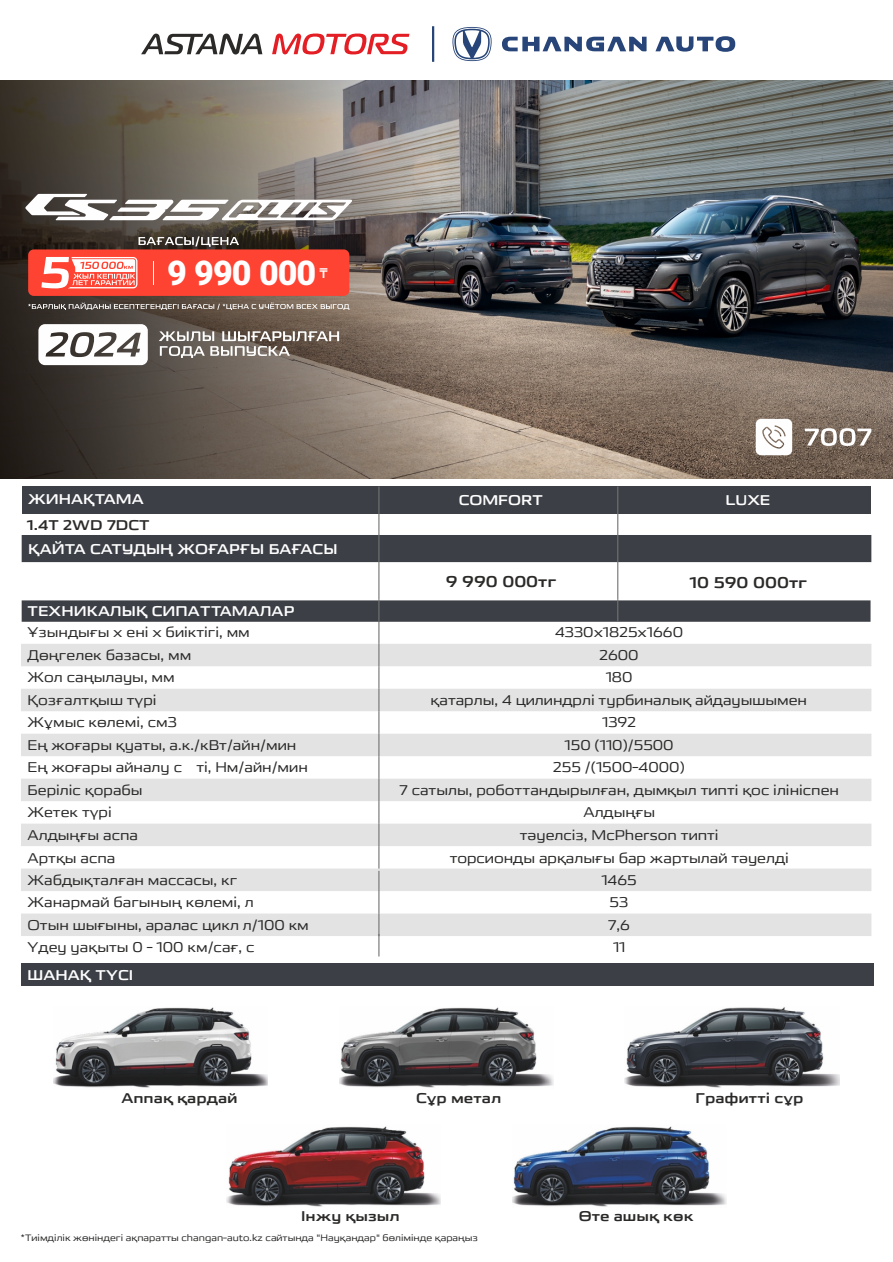
<style>
.page{position:relative;width:893px;height:1262px;background:#fff}
.page>*{position:absolute;margin:0;border:0;box-sizing:border-box;transform-origin:0 0}
.t1{font:900 34.2px "Roboto";letter-spacing:-.03em;color:#fefefe}
.t2{font:700 15.75px "changanunitype";color:#2b2a29}
.t3{font:14.25px/22.5px "changanunitypekz";color:#2b2a29;text-align:center}
.t4{font:700 14.25px "changanunitypekz";color:#fefefe}
.t5{font:700 14.25px "changanunitypekz";color:#2b2a29}
.t6{font:700 14.25px "changanunitype";color:#2b2a29}
.t7{font:500 13.8px "Roboto";color:#fefefe}
.t8{font:9.3px "changanunitypekz";color:#2b2a29}
</style>
<div class="page">
<div style="left:21px;top:963px;width:852px;height:23px;background:#3c3f46"></div>
<svg style="left:21px;top:644px;width:850px;height:292px;fill:#e3e3e3"></svg>
<hr style="left:378px;top:871px;width:1px;height:42px;background:#727271">
<svg style="left:378px;top:913px;width:1px;height:43px"></svg>
<img style="left:512px;top:1126px;width:214px;height:81px">
<img style="left:339px;top:1007px;width:214px;height:81px">
<img style="left:624px;top:1007px;width:215px;height:81px">
<img style="left:226px;top:1126px;width:215px;height:81px">
<img style="left:54px;top:1007px;width:214px;height:81px">
<svg style="left:452px;top:27px;width:40px;height:34px"></svg>
<svg style="left:502px;top:37px;width:144px;height:14px"></svg>
<svg style="left:655px;top:36px;width:80px;height:16px"></svg>
<svg style="left:141px;top:34px;width:121px;height:21px"></svg>
<svg style="left:272px;top:34px;width:137px;height:20px"></svg>
<hr style="left:432px;top:26px;width:2px;height:36px;background:#274578">
<svg style="left:22px;top:535px;width:849px;height:87px;fill:#3c3f46"></svg>
<div style="left:22px;top:486px;width:848px;height:28px;background:#3c3f46"></div>
<hr style="left:378px;top:486px;width:1px;height:113px;background:#727271">
<hr style="left:617px;top:486px;width:1px;height:113px;background:#727271">
<svg style="left:378px;top:599px;width:1px;height:269px"></svg>
<svg style="left:617px;top:599px;width:1px;height:23px"></svg>
<img style="left:569px;top:80px;width:324px;height:399px">
<svg style="left:0;top:80px;width:569px;height:399px;background:#6d645d"></svg>
<svg style="left:755px;top:419px;width:37px;height:36px"></svg>
<svg style="left:804px;top:428px;width:67px;height:18px"></svg>
<div style="left:28px;top:249px;width:321px;height:47px;background:#fe4332;border-radius:6px"></div>
<svg style="left:41px;top:257px;width:96px;height:31px"></svg>
<svg style="left:38px;top:324px;width:110px;height:41px"></svg>
<svg style="left:159px;top:331px;width:180px;height:27px;background:#8c827b"></svg>
<svg style="left:138px;top:236px;width:101px;height:11px"></svg>
<svg style="left:28px;top:302px;width:321px;height:8px;background:#82786f"></svg>
<svg style="left:25px;top:194px;width:327px;height:26px"></svg>
<h1 class="t1" style="left:167px;top:259px;width:151px">9 990 000</h1>
<p class="t7" style="left:319px;top:267px;width:10px">₸</p>
<p class="t4" style="left:28px;top:492px;width:117px">ЖИНАҚТАМА</p>
<p class="t4" style="left:28px;top:542px;width:311px">ҚАЙТА САТУДЫҢ ЖОҒАРҒЫ БАҒАСЫ</p>
<p class="t6" style="left:27px;top:517px;width:124px">1.4T 2WD 7DCT</p>
<p class="t4" style="left:28px;top:603px;width:268px">ТЕХНИКАЛЫҚ СИПАТТАМАЛАР</p>
<p class="t4" style="left:458px;top:493px;width:86px">COMFORT</p>
<p class="t4" style="left:725px;top:492px;width:46px">LUXE</p>
<p class="t2" style="left:446px;top:573px;width:112px">9 990 000тг</p>
<p class="t2" style="left:689px;top:574px;width:119px">10 590 000тг</p>
<p class="t3" style="left:27px;top:621px;width:282px;text-align:left">Ұзындығы х ені х биіктігі, мм<br>Дөңгелек базасы, мм<br>Жол саңылауы, мм<br>Қозғалтқыш түрі<br>Жұмыс көлемі, см3<br>Ең жоғары қуаты, а.к./кВт/айн/мин<br>Ең жоғары айналу с ті, Нм/айн/мин<br>Беріліс қорабы<br>Жетек түрі<br>Алдыңғы аспа</p>
<p class="t3" style="left:27px;top:868px;width:283px;text-align:left">Жабдықталған массасы, кг<br>Жанармай багының көлемі, л<br>Отын шығыны, аралас цикл л/100 км<br>Үдеу уақыты 0 - 100 км/сағ, с</p>
<p class="t3" style="left:399px;top:621px;width:441px">4330x1825x1660<br>2600<br>180<br>қатарлы, 4 цилиндрлі турбиналық айдауышымен<br>1392<br>150 (110)/5500<br>255 /(1500-4000)<br>7 сатылы, роботтандырылған, дымқыл типті қос ілініспен<br>Алдыңғы<br>тәуелсіз, McPherson типті</p>
<p class="t3" style="left:601px;top:868px;width:37px">1465<br>53<br>7,6</p>
<p class="t3" style="left:27px;top:846px;width:89px">Артқы аспа</p>
<p class="t3" style="left:449px;top:846px;width:341px">торсионды арқалығы бар жартылай тәуелді</p>
<p class="t3" style="left:613px;top:936px;width:14px">11</p>
<p class="t4" style="left:27px;top:967px;width:107px">ШАНАҚ ТҮСІ</p>
<p class="t5" style="left:121px;top:1090px;width:118px">Аппақ қардай</p>
<p class="t5" style="left:416px;top:1090px;width:87px">Сұр метал</p>
<p class="t5" style="left:695px;top:1090px;width:109px">Графитті сұр</p>
<p class="t5" style="left:301px;top:1209px;width:100px">Iнжу қызыл</p>
<p class="t5" style="left:578px;top:1209px;width:116px">Өте ашық көк</p>
<p class="t8" style="left:20px;top:1232px;width:459px">*Тиімділік жөніндегі ақпаратты changan-auto.kz сайтында "Науқандар" бөлімінде қараңыз</p>
</div>
